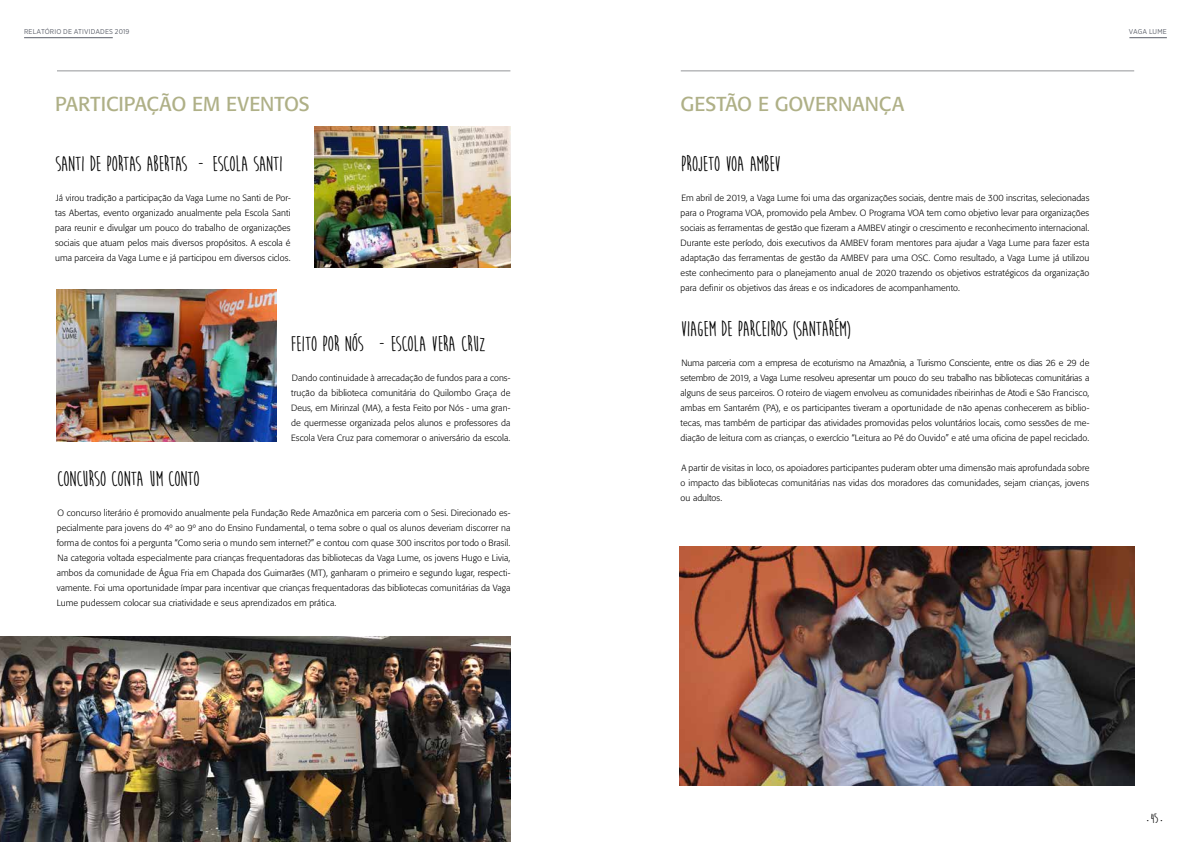
<style>
.page{position:relative;width:1191px;height:842px;background:#fff}
.page>*{position:absolute;margin:0;border:0;box-sizing:border-box;transform-origin:0 0}
.t1{font:700 22px "Moon Flower";letter-spacing:-.035em;color:#000}
.t2{font:20px "Formata";color:#afb087}
.t3{font:700 14px "Moon Flower";color:#000}
.t4{font:300 9px/15px "Formata";letter-spacing:.005em;color:#000;text-align:justify}
.t5{font:7px "Gotham Narrow";letter-spacing:.02em;color:#5a5e68}
.t6{font:700 4px "Moon Flower";color:#000}
.s1{font-size:4px}
</style>
<div class="page">
<hr style="left:1129px;top:38px;width:37px;height:1px;background:#5a5e68">
<hr style="left:24px;top:38px;width:89px;height:1px;background:#5a5e68">
<hr style="left:57px;top:71px;width:453px;height:1px;background:#939598">
<hr style="left:681px;top:71px;width:453px;height:1px;background:#939598">
<img style="left:314px;top:126px;width:196px;height:141px">
<img style="left:57px;top:289px;width:219px;height:152px">
<img style="left:0;top:636px;width:510px;height:206px">
<img style="left:679px;top:546px;width:455px;height:239px">
<p class="t5" style="left:24px;top:27px;width:107px">RELATÓRIO DE ATIVIDADES 2019</p>
<p class="t5" style="left:1128px;top:27px;width:40px">VAGA LUME</p>
<h2 class="t2" style="left:55px;top:92px;width:256px">PARTICIPAÇÃO EM EVENTOS</h2>
<h1 class="t1" style="left:55px;top:152px;width:229px">SANTI DE PORTAS ABERTAS - ESCOLA SANTI</h1>
<p class="t4" style="left:55px;top:190px;width:237px">Já virou tradição a participação da Vaga Lume no Santi de Por&shy;tas Abertas, evento organizado anualmente pela Escola Santi para reunir e divulgar um pouco do trabalho de organizações sociais que atuam pelos mais diversos propósitos. A escola é uma parceira da Vaga Lume e já participou em diversos ciclos.</p>
<h1 class="t1" style="left:290px;top:332px;width:197px">FEITO POR NÓS - ESCOLA VERA CRUZ</h1>
<p class="t4" style="left:291px;top:370px;width:221px">Dando continuidade à arrecadação de fundos para a cons&shy;trução da biblioteca comunitária do Quilombo Graça de Deus, em Mirinzal (MA), a festa Feito por Nós - uma gran&shy;de quermesse organizada pelos alunos e professores da Escola Vera Cruz para comemorar o aniversário da escola.</p>
<h1 class="t1" style="left:57px;top:467px;width:144px">CONCURSO CONTA UM CONTO</h1>
<p class="t4" style="left:57px;top:505px;width:455px">O concurso literário é promovido anualmente pela Fundação Rede Amazônica em parceria com o Sesi. Direcionado es&shy;pecialmente para jovens do 4º ao 9º ano do Ensino Fundamental, o tema sobre o qual os alunos deveriam discorrer na forma de contos foi a pergunta “Como seria o mundo sem internet?” e contou com quase 300 inscritos por todo o Brasil.<br>Na categoria voltada especialmente para crianças frequentadoras das bibliotecas da Vaga Lume, os jovens Hugo e Livia, ambos da comunidade de Água Fria em Chapada dos Guimarães (MT), ganharam o primeiro e segundo lugar, respecti&shy;vamente. Foi uma oportunidade ímpar para incentivar que crianças frequentadoras das bibliotecas comunitárias da Vaga Lume pudessem colocar sua criatividade e seus aprendizados em prática.</p>
<h2 class="t2" style="left:680px;top:92px;width:225px">GESTÃO E GOVERNANÇA</h2>
<h1 class="t1" style="left:680px;top:152px;width:102px">PROJETO VOA AMBEV</h1>
<p class="t4" style="left:680px;top:190px;width:410px">Em abril de 2019, a Vaga Lume foi uma das organizações sociais, dentre mais de 300 inscritas, selecionadas para o Programa VOA, promovido pela Ambev. O Programa VOA tem como objetivo levar para organizações sociais as ferramentas de gestão que fizeram a AMBEV atingir o crescimento e reconhecimento internacional.<br>Durante este período, dois executivos da AMBEV foram mentores para ajudar a Vaga Lume para fazer esta adaptação das ferramentas de gestão da AMBEV para uma OSC. Como resultado, a Vaga Lume já utilizou este conhecimento para o planejamento anual de 2020 trazendo os objetivos estratégicos da organização para definir os objetivos das áreas e os indicadores de acompanhamento.</p>
<h1 class="t1" style="left:680px;top:317px;width:172px">VIAGEM DE PARCEIROS (SANTARÉM)</h1>
<p class="t4" style="left:680px;top:355px;width:410px">Numa parceria com a empresa de ecoturismo na Amazônia, a Turismo Consciente, entre os dias 26 e 29 de setembro de 2019, a Vaga Lume resolveu apresentar um pouco do seu trabalho nas bibliotecas comunitárias a alguns de seus parceiros. O roteiro de viagem envolveu as comunidades ribeirinhas de Atodi e São Francisco, ambas em Santarém (PA), e os participantes tiveram a oportunidade de não apenas conhecerem as biblio&shy;tecas, mas também de participar das atividades promovidas pelos voluntários locais, como sessões de me&shy;diação de leitura com as crianças, o exercício “Leitura ao Pé do Ouvido” e até uma oficina de papel reciclado.</p>
<p class="t4" style="left:680px;top:460px;width:410px">A partir de visitas in loco, os apoiadores participantes puderam obter uma dimensão mais aprofundada sobre o impacto das bibliotecas comunitárias nas vidas dos moradores das comunidades, sejam crianças, jovens ou adultos.</p>
<h3 class="t3" style="left:1146px;top:812px;width:13px"><span class="s1">•</span> 45</h3>
<p class="t6" style="left:1160px;top:819px;width:3px">•</p>
</div>
